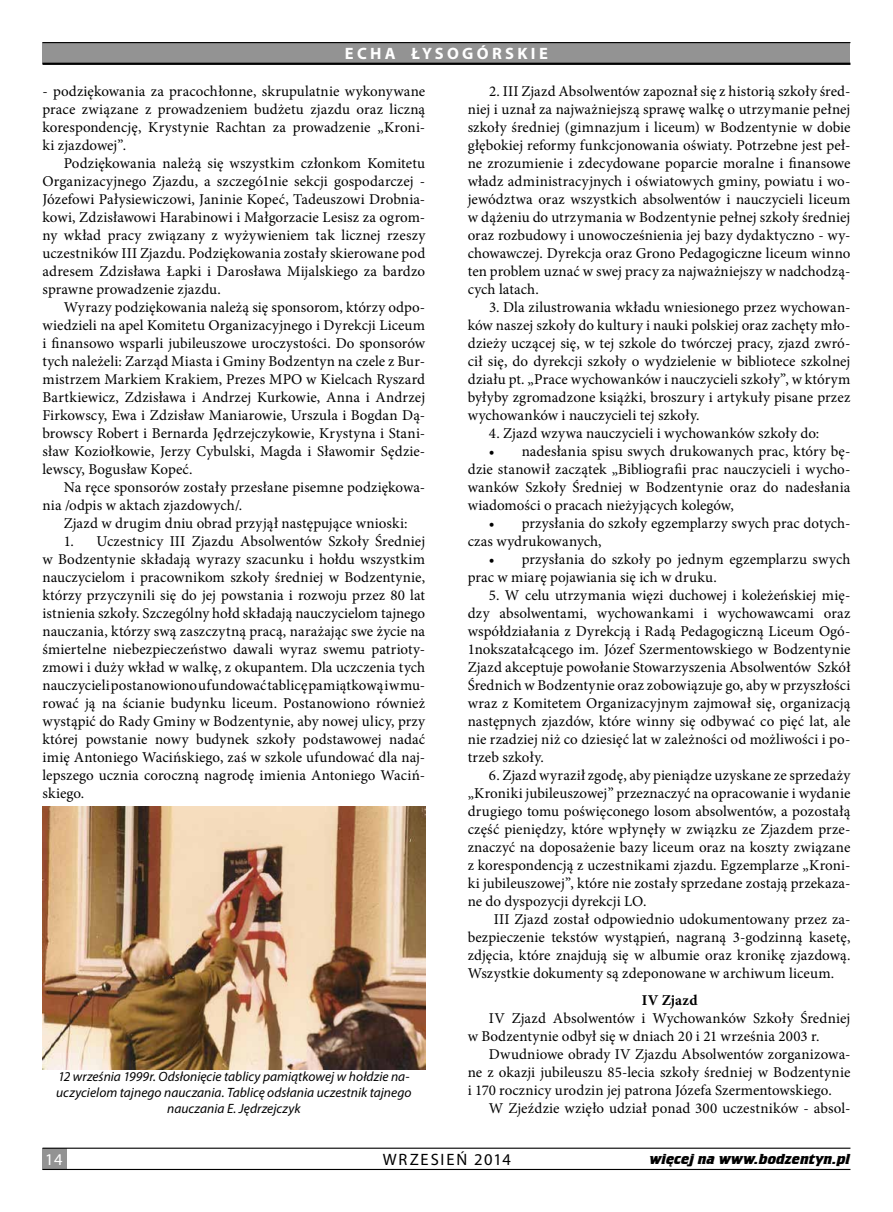
<style>
.page{position:relative;width:893px;height:1212px;background:#fff}
.page>*{position:absolute;margin:0;border:0;box-sizing:border-box;transform-origin:0 0}
.t1{font:700 16.5px "Myriad Pro";letter-spacing:.2em;color:#fff}
.t2{font:16.5px "Myriad Pro";letter-spacing:.11em;color:#000}
.t3{font:16.5px "Myriad Pro";color:#fff}
.t4{font:15px/18px "Minion Pro";letter-spacing:.005em;color:#000;text-align:justify}
.t5{font:700 15px "Crillee TEE";letter-spacing:.005em;color:#000}
.t6{font:700 15px "Minion Pro";letter-spacing:.015em;color:#000}
.t7{font:italic 13.5px/16.2px "Myriad Pro";color:#000;text-align:center}
</style>
<div class="page">
<div style="left:43px;top:1148px;width:24px;height:21px;background:#939393"></div>
<div style="left:43px;top:42px;width:807px;height:21px;background:#939393"></div>
<hr style="left:43px;top:42px;width:807px;height:1px;background:#000">
<hr style="left:43px;top:63px;width:807px;height:2px;background:#000">
<hr style="left:43px;top:1169px;width:807px;height:1px;background:#000">
<hr style="left:43px;top:1147px;width:807px;height:2px;background:#000">
<img style="left:43px;top:806px;width:382px;height:263px">
<p class="t1" style="left:345px;top:42px;width:203px">ECHA ŁYSOGÓRskie</p>
<p class="t4" style="left:43px;top:82px;width:384px">- podziękowania za pracochłonne, skrupulatnie wykonywane prace związane z prowadzeniem budżetu zjazdu oraz liczną korespondencję, Krystynie Rachtan za prowadzenie „Kroni&shy;ki zjazdowej”.</p>
<p class="t4" style="left:43px;top:154px;width:384px;text-indent:21px">Podziękowania należą się wszystkim członkom Komitetu Organizacyjnego Zjazdu, a szczegó1nie sekcji gospodarczej - Józefowi Pałysiewiczowi, Janinie Kopeć, Tadeuszowi Drobnia&shy;kowi, Zdzisławowi Harabinowi i Małgorzacie Lesisz za ogrom&shy;ny wkład pracy związany z wyżywieniem tak licznej rzeszy uczestników III Zjazdu. Podziękowania zostały skierowane pod adresem Zdzisława Łapki i Darosława Mijalskiego za bardzo sprawne prowadzenie zjazdu.</p>
<p class="t4" style="left:43px;top:298px;width:384px;text-indent:21px">Wyrazy podziękowania należą się sponsorom, którzy odpo&shy;wiedzieli na apel Komitetu Organizacyjnego i Dyrekcji Liceum i finansowo wsparli jubileuszowe uroczystości. Do sponsorów tych należeli: Zarząd Miasta i Gminy Bodzentyn na czele z Bur&shy;mistrzem Markiem Krakiem, Prezes MPO w Kielcach Ryszard Bartkiewicz, Zdzisława i Andrzej Kurkowie, Anna i Andrzej Firkowscy, Ewa i Zdzisław Maniarowie, Urszula i Bogdan Dą&shy;browscy Robert i Bernarda Jędrzejczykowie, Krystyna i Stani&shy;sław Koziołkowie, Jerzy Cybulski, Magda i Sławomir Sędzie&shy;lewscy, Bogusław Kopeć.</p>
<p class="t4" style="left:42px;top:478px;width:384px;text-indent:21px">Na ręce sponsorów zostały przesłane pisemne podziękowa&shy;nia /odpis w aktach zjazdowych/.</p>
<p class="t4" style="left:64px;top:514px;width:345px">Zjazd w drugim dniu obrad przyjął następujące wnioski:</p>
<p class="t4" style="left:42px;top:532px;width:384px;text-indent:21px">1. Uczestnicy III Zjazdu Absolwentów Szkoły Średniej w Bodzentynie składają wyrazy szacunku i hołdu wszystkim nauczycielom i pracownikom szkoły średniej w Bodzentynie, którzy przyczynili się do jej powstania i rozwoju przez 80 lat istnienia szkoły. Szczególny hołd składają nauczycielom tajnego nauczania, którzy swą zaszczytną pracą, narażając swe życie na śmiertelne niebezpieczeństwo dawali wyraz swemu patrioty&shy;zmowi i duży wkład w walkę, z okupantem. Dla uczczenia tych nauczycieli postanowiono ufundować tablicę pamiątkową i wmu&shy;rować ją na ścianie budynku liceum. Postanowiono również wystąpić do Rady Gminy w Bodzentynie, aby nowej ulicy, przy której powstanie nowy budynek szkoły podstawowej nadać imię Antoniego Wacińskiego, zaś w szkole ufundować dla naj&shy;lepszego ucznia coroczną nagrodę imienia Antoniego Waciń&shy;skiego.</p>
<p class="t7" style="left:56px;top:1068px;width:357px">12 września 1999r. Odsłonięcie tablicy pamiątkowej w hołdzie na&shy;uczycielom tajnego nauczania. Tablicę odsłania uczestnik tajnego nauczania E. Jędrzejczyk</p>
<p class="t4" style="left:468px;top:82px;width:384px;text-indent:21px">2. III Zjazd Absolwentów zapoznał się z historią szkoły śred&shy;niej i uznał za najważniejszą sprawę walkę o utrzymanie pełnej szkoły średniej (gimnazjum i liceum) w Bodzentynie w dobie głębokiej reformy funkcjonowania oświaty. Potrzebne jest peł&shy;ne zrozumienie i zdecydowane poparcie moralne i finansowe władz administracyjnych i oświatowych gminy, powiatu i wo&shy;jewództwa oraz wszystkich absolwentów i nauczycieli liceum w dążeniu do utrzymania w Bodzentynie pełnej szkoły średniej oraz rozbudowy i unowocześnienia jej bazy dydaktyczno - wy&shy;chowawczej. Dyrekcja oraz Grono Pedagogiczne liceum winno ten problem uznać w swej pracy za najważniejszy w nadchodzą&shy;cych latach.</p>
<p class="t4" style="left:468px;top:298px;width:384px;text-indent:21px">3. Dla zilustrowania wkładu wniesionego przez wychowan&shy;ków naszej szkoły do kultury i nauki polskiej oraz zachęty mło&shy;dzieży uczącej się, w tej szkole do twórczej pracy, zjazd zwró&shy;cił się, do dyrekcji szkoły o wydzielenie w bibliotece szkolnej działu pt. „Prace wychowanków i nauczycieli szkoły”, w którym byłyby zgromadzone książki, broszury i artykuły pisane przez wychowanków i nauczycieli tej szkoły.</p>
<p class="t4" style="left:489px;top:424px;width:332px">4. Zjazd wzywa nauczycieli i wychowanków szkoły do:</p>
<p class="t4" style="left:468px;top:442px;width:384px;text-indent:21px">• nadesłania spisu swych drukowanych prac, który bę&shy;dzie stanowił zaczątek „Bibliografii prac nauczycieli i wycho&shy;wanków Szkoły Średniej w Bodzentynie oraz do nadesłania wiadomości o pracach nieżyjących kolegów,</p>
<p class="t4" style="left:468px;top:514px;width:384px;text-indent:21px">• przysłania do szkoły egzemplarzy swych prac dotych&shy;czas wydrukowanych,</p>
<p class="t4" style="left:468px;top:550px;width:384px;text-indent:21px">• przysłania do szkoły po jednym egzemplarzu swych prac w miarę pojawiania się ich w druku.</p>
<p class="t4" style="left:468px;top:586px;width:384px;text-indent:21px">5. W celu utrzymania więzi duchowej i koleżeńskiej mię&shy;dzy absolwentami, wychowankami i wychowawcami oraz współdziałania z Dyrekcją i Radą Pedagogiczną Liceum Ogó-1nokszatałcącego im. Józef Szermentowskiego w Bodzentynie Zjazd akceptuje powołanie Stowarzyszenia Absolwentów Szkół Średnich w Bodzentynie oraz zobowiązuje go, aby w przyszłości wraz z Komitetem Organizacyjnym zajmował się, organizacją następnych zjazdów, które winny się odbywać co pięć lat, ale nie rzadziej niż co dziesięć lat w zależności od możliwości i po&shy;trzeb szkoły.</p>
<p class="t4" style="left:468px;top:766px;width:384px;text-indent:21px">6. Zjazd wyraził zgodę, aby pieniądze uzyskane ze sprzedaży „Kroniki jubileuszowej” przeznaczyć na opracowanie i wydanie drugiego tomu poświęconego losom absolwentów, a pozostałą część pieniędzy, które wpłynęły w związku ze Zjazdem prze&shy;znaczyć na doposażenie bazy liceum oraz na koszty związane z korespondencją z uczestnikami zjazdu. Egzemplarze „Kroni&shy;ki jubileuszowej”, które nie zostały sprzedane zostają przekaza&shy;ne do dyspozycji dyrekcji LO.</p>
<p class="t4" style="left:468px;top:910px;width:384px;text-indent:26px">III Zjazd został odpowiednio udokumentowany przez za&shy;bezpieczenie tekstów wystąpień, nagraną 3-godzinną kasetę, zdjęcia, które znajdują się w albumie oraz kronikę zjazdową.<br>Wszystkie dokumenty są zdeponowane w archiwum liceum.</p>
<p class="t6" style="left:642px;top:989px;width:57px">IV Zjazd</p>
<p class="t4" style="left:468px;top:1009px;width:384px;text-indent:21px">IV Zjazd Absolwentów i Wychowanków Szkoły Średniej w Bodzentynie odbył się w dniach 20 i 21 września 2003 r.</p>
<p class="t4" style="left:468px;top:1045px;width:384px;text-indent:21px">Dwudniowe obrady IV Zjazdu Absolwentów zorganizowa&shy;ne z okazji jubileuszu 85-lecia szkoły średniej w Bodzentynie i 170 rocznicy urodzin jej patrona Józefa Szermentowskiego.</p>
<p class="t4" style="left:489px;top:1099px;width:363px">W Zjeździe wzięło udział ponad 300 uczestników - absol-</p>
<p class="t3" style="left:45px;top:1149px;width:19px">14</p>
<p class="t2" style="left:383px;top:1149px;width:130px">WRZESIEŃ 2014</p>
<p class="t5" style="left:649px;top:1150px;width:202px">więcej na www.bodzentyn.pl</p>
</div>
